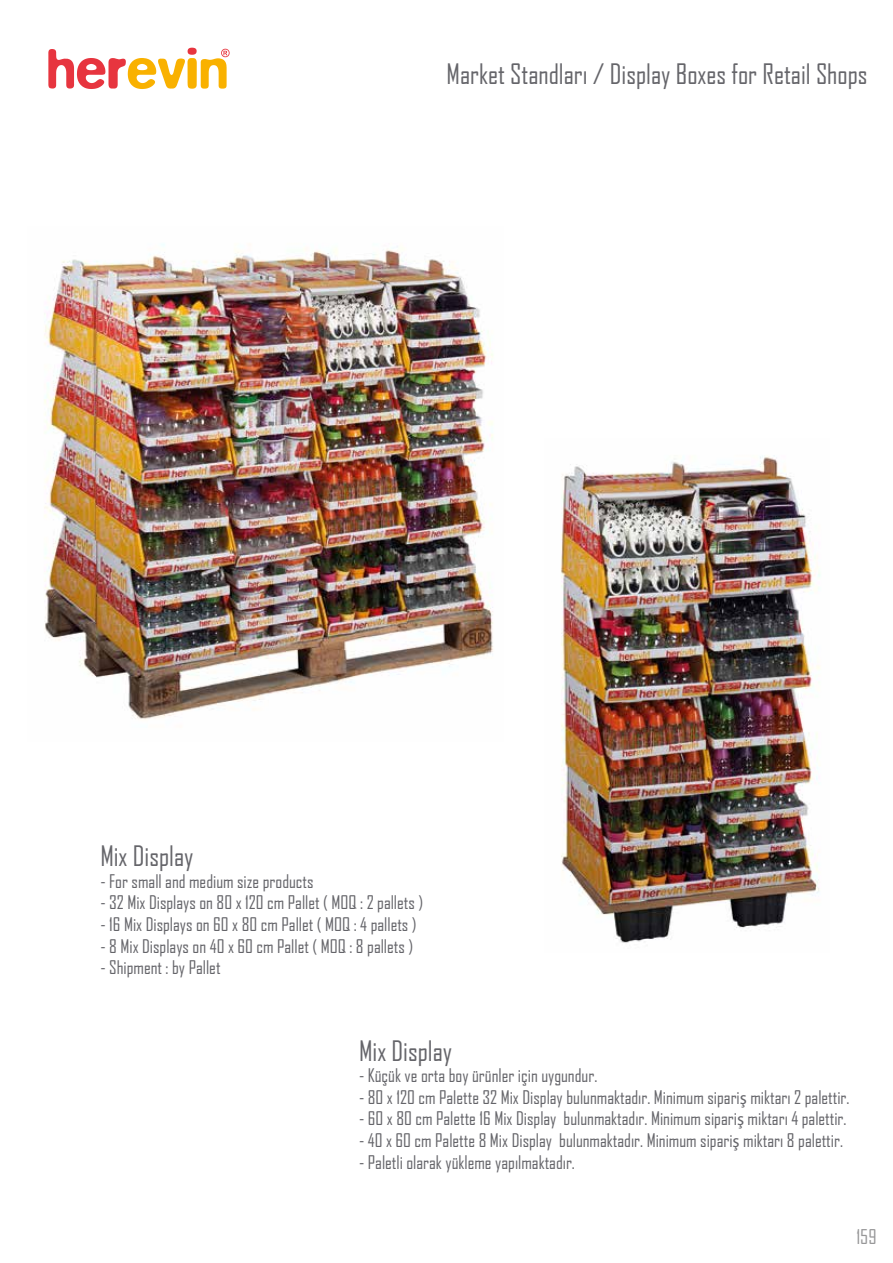
<style>
.page{position:relative;width:893px;height:1263px;background:#fff}
.page>*{position:absolute;margin:0;border:0;box-sizing:border-box;transform-origin:0 0}
.t1{font:27px "Agency FB";color:#65656a}
.t2{font:19.5px "Agency FB";color:#989899}
.t3{font:18px "Agency FB";color:#65656a}
.s1{font-family:"Myriad Pro"}
</style>
<div class="page">
<img style="left:560px;top:455px;width:260px;height:488px">
<img style="left:44px;top:244px;width:449px;height:476px">
<svg style="left:48px;top:48px;width:182px;height:41px"></svg>
<h1 class="t1" style="left:446px;top:57px;width:423px">Market Standları / Display Boxes for Retail Shops</h1>
<h1 class="t1" style="left:100px;top:839px;width:95px">Mix Display</h1>
<p class="t3" style="left:100px;top:870px;width:215px">- For small and medium size products</p>
<p class="t3" style="left:100px;top:891px;width:324px">- 32 Mix Displays on 80 x 120 cm Pallet ( MOQ : 2 pallets )</p>
<p class="t3" style="left:100px;top:913px;width:318px">- 16 Mix Displays on 60 x 80 cm Pallet ( MOQ : 4 pallets )</p>
<p class="t3" style="left:100px;top:935px;width:314px">- 8 Mix Displays on 40 x 60 cm Pallet ( MOQ : 8 pallets )</p>
<p class="t3" style="left:100px;top:956px;width:122px">- Shipment : by Pallet</p>
<h1 class="t1" style="left:359px;top:1034px;width:95px">Mix Display</h1>
<p class="t3" style="left:359px;top:1064px;width:240px">- Küçük ve orta boy ürünler için uygundur.</p>
<p class="t3" style="left:359px;top:1086px;width:492px">- 80 x 120 cm Palette 32 Mix Display bulunmaktadır. Minimum sipari<span class="s1">ş</span> miktarı 2 palettir.</p>
<p class="t3" style="left:359px;top:1108px;width:489px">- 60 x 80 cm Palette 16 Mix Display bulunmaktadır. Minimum sipari<span class="s1">ş</span> miktarı 4 palettir.</p>
<p class="t3" style="left:359px;top:1129px;width:485px">- 40 x 60 cm Palette 8 Mix Display bulunmaktadır. Minimum sipari<span class="s1">ş</span> miktarı 8 palettir.</p>
<p class="t3" style="left:359px;top:1151px;width:217px">- Paletli olarak yükleme yapılmaktadır.</p>
<p class="t2" style="left:856px;top:1225px;width:22px">159</p>
</div>
